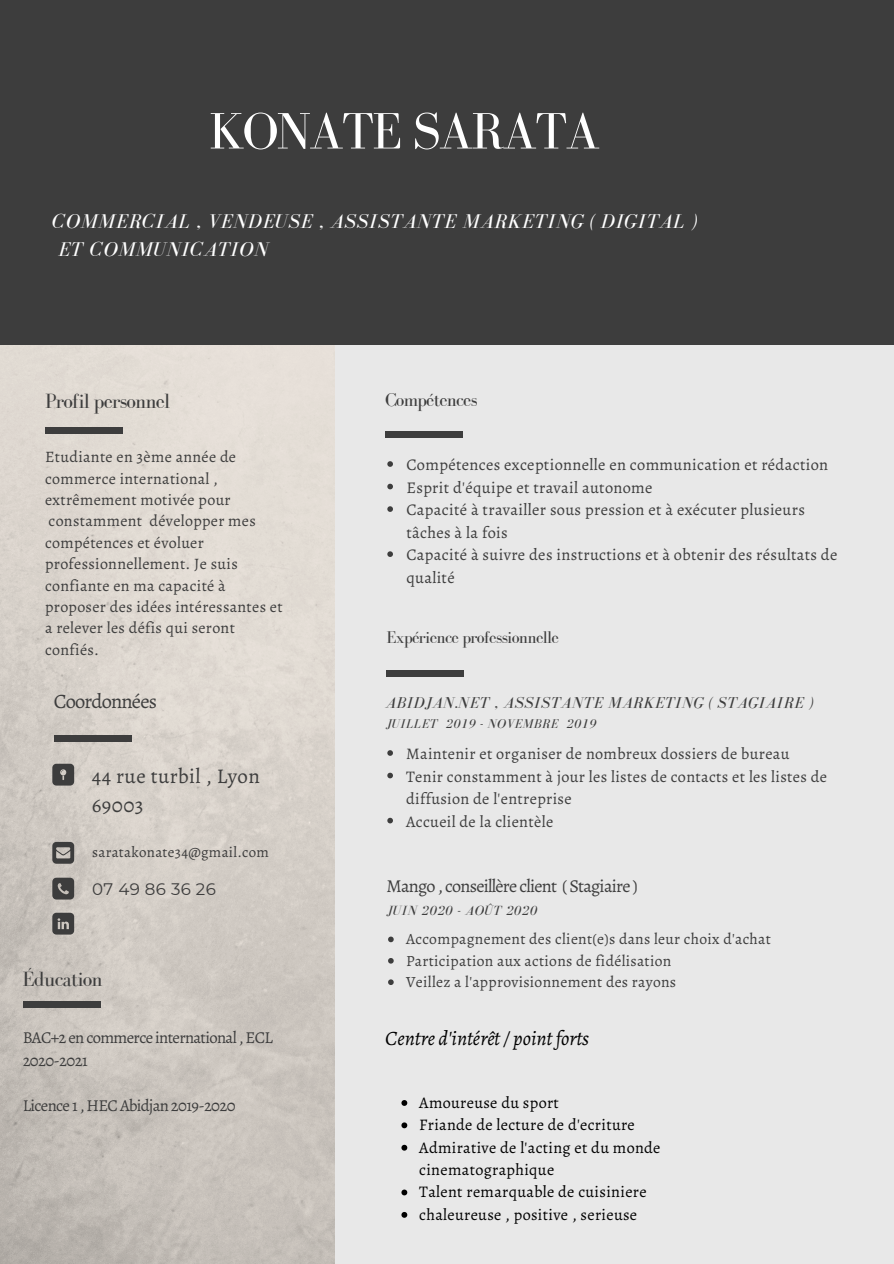
<style>
.page{position:relative;width:894px;height:1264px;background:#fff}
.page>*{position:absolute;margin:0;border:0;box-sizing:border-box;transform-origin:0 0}
.t1{font:52.5px "Bodoni FLF";letter-spacing:-.04em;color:#fff}
.t2{font:21.15px "Bodoni FLF";letter-spacing:-.04em;color:#3d3d3d}
.t3{font:20.85px/29.2px "Alegreya";letter-spacing:.02em;color:#3d3d3d}
.t4{font:20.55px "Alegreya";letter-spacing:-.04em;color:#3d3d3d}
.t5{font:italic 20.4px/28.5px "Bodoni FLF";letter-spacing:.04em;color:#fff}
.t6{font:italic 20.4px "Alegreya";color:#000}
.t7{font:19.05px "Bodoni FLF";letter-spacing:-.04em;color:#3d3d3d}
.t8{font:18.15px "Alegreya";letter-spacing:-.04em;color:#3d3d3d}
.t9{font:17.55px "Bodoni FLF";letter-spacing:-.04em;color:#3d3d3d}
.t10{font:16.65px/22.5px "Alegreya";letter-spacing:-.04em;color:#3d3d3d}
.t11{font:16.65px "Montserrat";letter-spacing:.02em;color:#3d3d3d}
.t12{font:16.35px/22.5px "Alegreya";letter-spacing:.02em;color:#3d3d3d}
.t13{font:16.2px/22.4px "Alegreya";letter-spacing:.02em;color:#000}
.t14{font:16.2px/22.5px "Alegreya";letter-spacing:.02em;color:#3d3d3d}
.t15{font:italic 16.2px "Bodoni FLF";letter-spacing:.04em;color:#3d3d3d}
.t16{font:16.05px/21.5px "Alegreya";letter-spacing:.02em;color:#3d3d3d}
.t17{font:15.6px "Alegreya";letter-spacing:.02em;color:#3d3d3d}
.t18{font:15px "Alegreya";letter-spacing:.02em;color:#3d3d3d}
.t19{font:italic 13.65px "Bodoni FLF";letter-spacing:.04em;color:#3d3d3d}
.t20{font:italic 13.05px "Bodoni FLF";letter-spacing:.04em;color:#3d3d3d}
</style>
<div class="page">
<img style="left:0;top:345px;width:335px;height:918px">
<div style="left:335px;top:313px;width:558px;height:950px;background:#e8e8e8"></div>
<div style="left:0;top:0;width:893px;height:345px;background:#3d3d3d"></div>
<div style="left:45px;top:427px;width:78px;height:7px;background:#3d3d3d"></div>
<div style="left:23px;top:1000px;width:77px;height:7px;background:#3d3d3d"></div>
<div style="left:54px;top:735px;width:77px;height:6px;background:#3d3d3d"></div>
<svg style="left:52px;top:763px;width:22px;height:22px"></svg>
<svg style="left:52px;top:841px;width:22px;height:22px"></svg>
<svg style="left:52px;top:877px;width:22px;height:22px"></svg>
<svg style="left:52px;top:912px;width:22px;height:22px"></svg>
<svg style="left:387px;top:461px;width:6px;height:6px"></svg>
<svg style="left:387px;top:483px;width:6px;height:6px"></svg>
<svg style="left:387px;top:506px;width:6px;height:6px"></svg>
<svg style="left:387px;top:551px;width:6px;height:6px"></svg>
<div style="left:385px;top:431px;width:77px;height:7px;background:#3d3d3d"></div>
<svg style="left:387px;top:750px;width:6px;height:5px"></svg>
<svg style="left:387px;top:772px;width:6px;height:6px"></svg>
<svg style="left:387px;top:817px;width:6px;height:6px"></svg>
<div style="left:386px;top:670px;width:77px;height:6px;background:#3d3d3d"></div>
<svg style="left:388px;top:936px;width:5px;height:6px"></svg>
<svg style="left:388px;top:958px;width:5px;height:5px"></svg>
<svg style="left:388px;top:979px;width:5px;height:6px"></svg>
<svg style="left:401px;top:1100px;width:6px;height:5px"></svg>
<svg style="left:401px;top:1122px;width:6px;height:6px"></svg>
<svg style="left:401px;top:1144px;width:6px;height:6px"></svg>
<svg style="left:401px;top:1189px;width:6px;height:6px"></svg>
<svg style="left:401px;top:1212px;width:6px;height:5px"></svg>
<p class="t1" style="left:209px;top:103px;width:392px">KONATE SARATA</p>
<p class="t5" style="left:52px;top:206px;width:646px">COMMERCIAL , VENDEUSE , ASSISTANTE MARKETING ( DIGITAL )<br>ET COMMUNICATION</p>
<p class="t2" style="left:45px;top:389px;width:127px">Profil personnel</p>
<p class="t16" style="left:45px;top:446px;width:239px">Etudiante en 3ème année de commerce international , extrêmement motivée pour constamment développer mes compétences et évoluer professionnellement. Je suis confiante en ma capacité à proposer des idées intéressantes et a relever les défis qui seront confiés.</p>
<p class="t4" style="left:54px;top:687px;width:105px">Coordonnées</p>
<p class="t3" style="left:92px;top:761px;width:169px">44 rue turbil , Lyon<br>69003</p>
<p class="t18" style="left:92px;top:841px;width:178px">saratakonate34@gmail.com</p>
<p class="t11" style="left:92px;top:878px;width:125px">07 49 86 36 26</p>
<p class="t2" style="left:23px;top:967px;width:82px">Éducation</p>
<p class="t10" style="left:23px;top:1026px;width:252px">BAC+2 en commerce international , ECL<br>2020-2021</p>
<p class="t10" style="left:23px;top:1093px;width:214px">Licence 1 , HEC Abidjan 2019-2020</p>
<p class="t7" style="left:385px;top:389px;width:94px">Compétences</p>
<p class="t12" style="left:406px;top:453px;width:423px">Compétences exceptionnelle en communication et rédaction</p>
<p class="t12" style="left:406px;top:476px;width:248px">Esprit d'équipe et travail autonome</p>
<p class="t12" style="left:406px;top:498px;width:400px">Capacité à travailler sous pression et à exécuter plusieurs tâches à la fois</p>
<p class="t12" style="left:406px;top:543px;width:432px">Capacité à suivre des instructions et à obtenir des résultats de qualité</p>
<p class="t9" style="left:386px;top:628px;width:174px">Expérience professionnelle</p>
<p class="t15" style="left:386px;top:694px;width:429px">ABIDJAN.NET , ASSISTANTE MARKETING ( STAGIAIRE )</p>
<p class="t14" style="left:406px;top:742px;width:385px">Maintenir et organiser de nombreux dossiers de bureau</p>
<p class="t14" style="left:406px;top:765px;width:422px">Tenir constamment à jour les listes de contacts et les listes de diffusion de l'entreprise</p>
<p class="t14" style="left:406px;top:810px;width:149px">Accueil de la clientèle</p>
<p class="t20" style="left:386px;top:716px;width:211px">JUILLET 2019 - NOVEMBRE 2019</p>
<p class="t8" style="left:386px;top:873px;width:252px">Mango , conseillère client ( Stagiaire )</p>
<p class="t17" style="left:406px;top:928px;width:366px">Accompagnement des client(e)s dans leur choix d'achat</p>
<p class="t17" style="left:406px;top:950px;width:267px">Participation aux actions de fidélisation</p>
<p class="t17" style="left:406px;top:971px;width:271px">Veillez a l'approvisionnement des rayons</p>
<p class="t19" style="left:387px;top:902px;width:151px">JUIN 2020 - AOÛT 2020</p>
<p class="t6" style="left:385px;top:1024px;width:205px">Centre d'intérêt / point forts</p>
<p class="t13" style="left:419px;top:1091px;width:141px">Amoureuse du sport</p>
<p class="t13" style="left:419px;top:1113px;width:217px">Friande de lecture de d'ecriture</p>
<p class="t13" style="left:419px;top:1135px;width:243px">Admirative de l'acting et du monde cinematographique</p>
<p class="t13" style="left:419px;top:1180px;width:229px">Talent remarquable de cuisiniere</p>
<p class="t13" style="left:419px;top:1203px;width:219px">chaleureuse , positive , serieuse</p>
</div>
